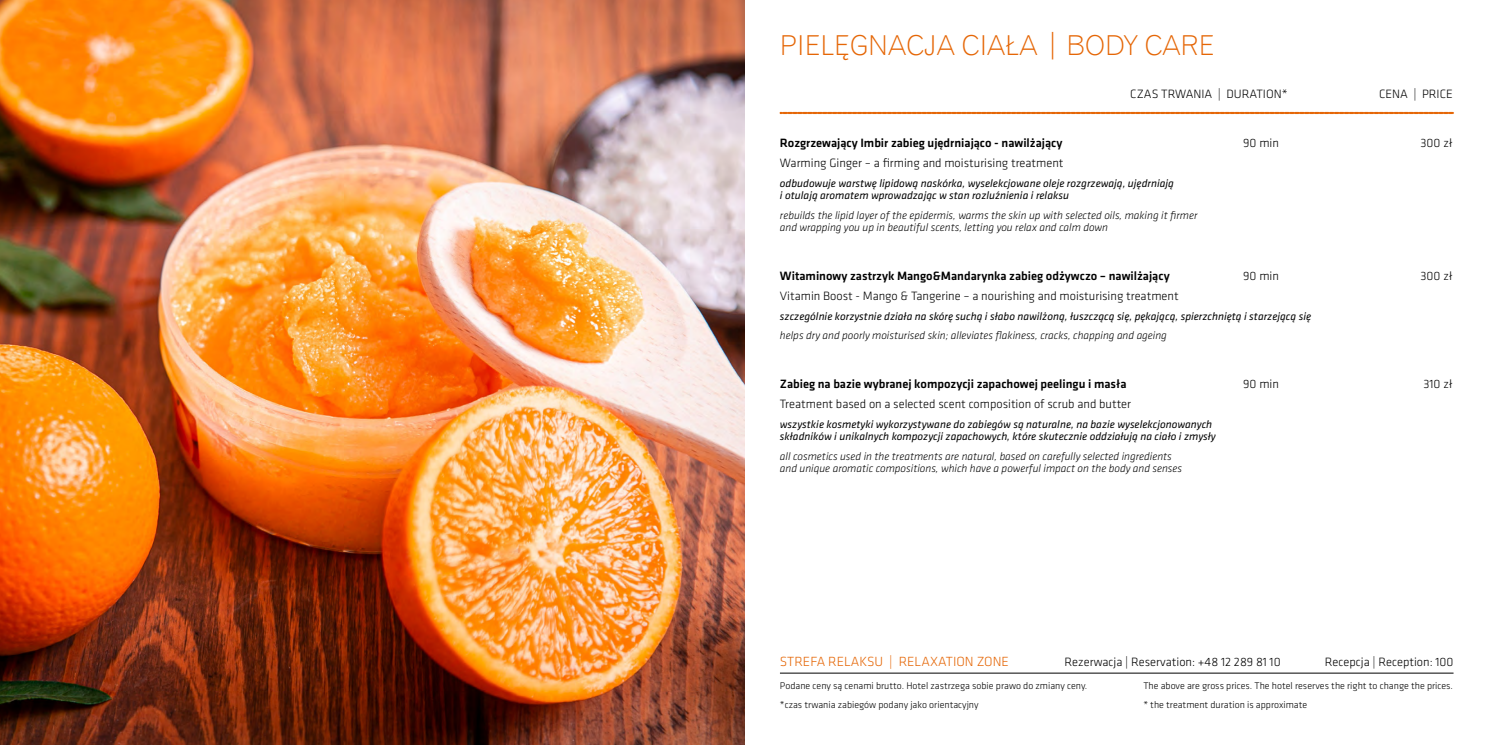
<style>
.page{position:relative;width:1489px;height:745px;background:#fff}
.page>*{position:absolute;margin:0;border:0;box-sizing:border-box;transform-origin:0 0}
.t1{font:27.5px "Gothic 720 Lt EU";color:#e56606}
.t2{font:300 13.75px "Klavika";color:#e56606}
.t3{font:300 12.5px "Klavika";color:#000}
.t4{font:500 12.5px "Klavika";color:#000}
.t5{font:italic 11.25px/12.5px "Klavika";color:#000}
.t6{font:italic 300 11.25px/12.5px "Klavika";color:#000}
.t7{font:300 10px/19.1px "Klavika";color:#000}
</style>
<div class="page">
<img style="left:0;top:0;width:744px;height:744px">
<svg style="left:779px;top:112px;width:674px;height:2px"></svg>
<hr style="left:780px;top:672px;width:673px;height:1px;background:#000">
<h1 class="t1" style="left:780px;top:29px;width:436px">PIELĘGNACJA CIAŁA | BODY CARE</h1>
<p class="t3" style="left:1130px;top:87px;width:159px">CZAS TRWANIA | DURATION*</p>
<p class="t3" style="left:1378px;top:87px;width:75px">CENA | PRICE</p>
<p class="t4" style="left:780px;top:136px;width:284px">Rozgrzewający Imbir zabieg ujędrniająco - nawilżający</p>
<p class="t3" style="left:1243px;top:136px;width:37px">90 min</p>
<p class="t3" style="left:1420px;top:136px;width:34px">300 zł</p>
<p class="t3" style="left:780px;top:156px;width:285px">Warming Ginger – a firming and moisturising treatment</p>
<p class="t5" style="left:780px;top:177px;width:395px">odbudowuje warstwę lipidową naskórka, wyselekcjowane oleje rozgrzewają, ujędrniają i otulają aromatem wprowadzając w stan rozluźnienia i relaksu</p>
<p class="t6" style="left:780px;top:209px;width:419px">rebuilds the lipid layer of the epidermis, warms the skin up with selected oils, making it firmer and wrapping you up in beautiful scents, letting you relax and calm down</p>
<p class="t4" style="left:780px;top:269px;width:391px">Witaminowy zastrzyk Mango&amp;Mandarynka zabieg odżywczo – nawilżający</p>
<p class="t3" style="left:1243px;top:269px;width:37px">90 min</p>
<p class="t3" style="left:1420px;top:269px;width:34px">300 zł</p>
<p class="t3" style="left:780px;top:289px;width:400px">Vitamin Boost - Mango &amp; Tangerine – a nourishing and moisturising treatment</p>
<p class="t5" style="left:780px;top:309px;width:532px">szczególnie korzystnie działa na skórę suchą i słabo nawilżoną, łuszczącą się, pękającą, spierzchniętą i starzejącą się</p>
<p class="t6" style="left:780px;top:329px;width:388px">helps dry and poorly moisturised skin; alleviates flakiness, cracks, chapping and ageing</p>
<p class="t4" style="left:780px;top:377px;width:348px">Zabieg na bazie wybranej kompozycji zapachowej peelingu i masła</p>
<p class="t3" style="left:1243px;top:377px;width:37px">90 min</p>
<p class="t3" style="left:1423px;top:377px;width:31px">310 zł</p>
<p class="t3" style="left:780px;top:397px;width:353px">Treatment based on a selected scent composition of scrub and butter</p>
<p class="t5" style="left:780px;top:417px;width:437px">wszystkie kosmetyki wykorzystywane do zabiegów są naturalne, na bazie wyselekcjonowanych składników i unikalnych kompozycji zapachowych, które skutecznie oddziałują na ciało i zmysły</p>
<p class="t6" style="left:780px;top:449px;width:403px">all cosmetics used in the treatments are natural, based on carefully selected ingredients and unique aromatic compositions, which have a powerful impact on the body and senses</p>
<p class="t2" style="left:780px;top:653px;width:230px">STREFA RELAKSU | RELAXATION ZONE</p>
<p class="t3" style="left:1064px;top:654px;width:218px">Rezerwacja | Reservation: +48 12 289 81 10</p>
<p class="t3" style="left:1324px;top:654px;width:130px">Recepcja | Reception: 100</p>
<p class="t7" style="left:780px;top:676px;width:309px">Podane ceny są cenami brutto. Hotel zastrzega sobie prawo do zmiany ceny. *czas trwania zabiegów podany jako orientacyjny</p>
<p class="t7" style="left:1143px;top:676px;width:311px">The above are gross prices. The hotel reserves the right to change the prices. * the treatment duration is approximate</p>
</div>
